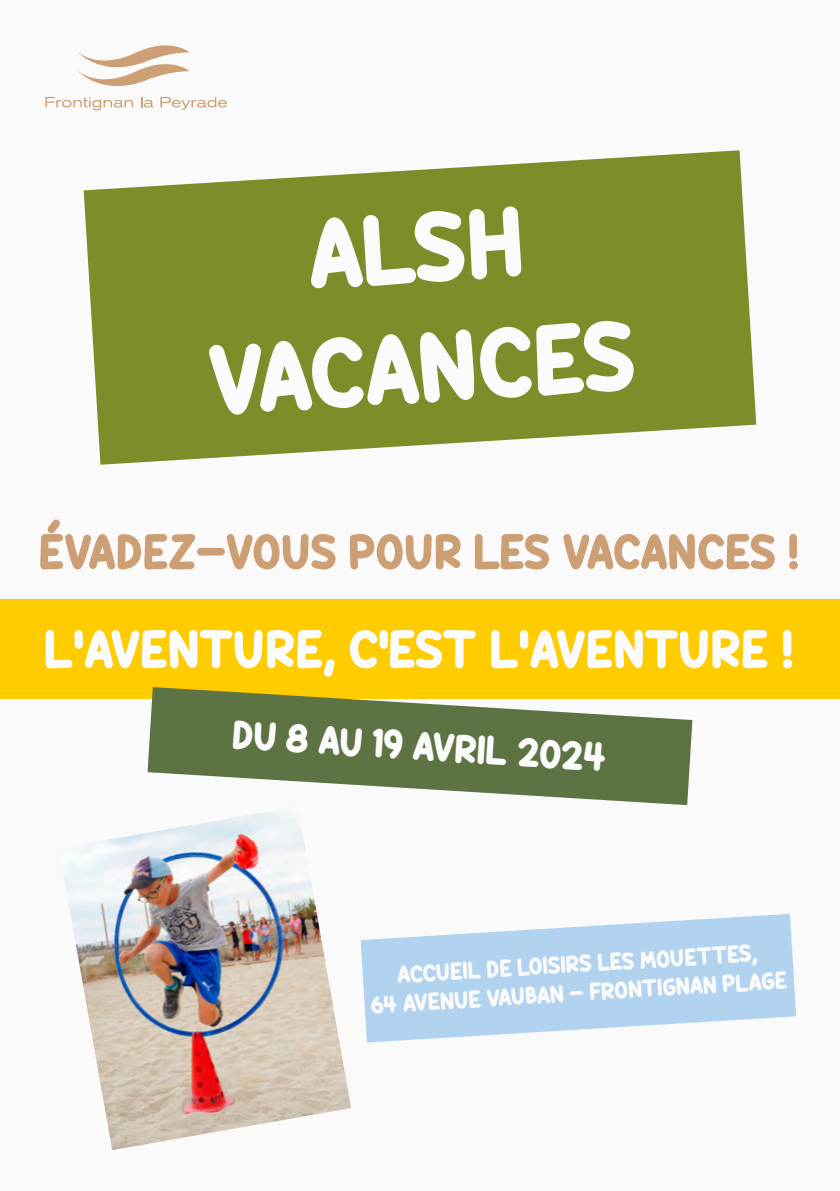
<style>
.page{position:relative;width:840px;height:1191px;background:#fff}
.page>*{position:absolute;margin:0;border:0;box-sizing:border-box;transform-origin:0 0}
.t1{font:100px/120px "Candy Beans";color:#fbfbfb;text-align:center}
.t2{font:54px "Candy Beans";letter-spacing:.005em;color:#fbfbfb}
.t3{font:50px "Candy Beans";color:#cc9f74}
.t4{font:40px "Candy Beans";color:#fbfbfb}
.t5{font:24px/29px "Candy Beans";color:#fbfbfb;text-align:center}
.s1{color:#cc9f73}
</style>
<div class="page">
<div style="left:0;top:0;width:839px;height:1191px;background:#fafafa"></div>
<svg style="left:84px;top:150px;width:671px;height:315px;background:#909c47"></svg>
<div style="left:0;top:599px;width:839px;height:100px;background:#fc0"></div>
<svg style="left:147px;top:687px;width:545px;height:118px;fill:#5d7344"></svg>
<svg style="left:360px;top:914px;width:435px;height:128px;fill:#b2d3f0"></svg>
<img style="left:64px;top:811px;width:287px;height:339px">
<svg style="left:45px;top:45px;width:182px;height:65px"></svg>
<h1 class="t1" style="left:201px;top:199px;width:428px;rotate:-3deg">ALSH<br>VACANCES</h1>
<h3 class="t3" style="left:40px;top:519px;width:760px">ÉVADEZ-VOUS POU<span class="s1">R L</span>ES VACANCES !</h3>
<h2 class="t2" style="left:46px;top:613px;width:749px">L’AVENTURE, C’EST L’AVENTURE !</h2>
<h3 class="t4" style="left:235px;top:707px;width:375px;rotate:4deg">DU 8 AU 19 AVRIL 2024</h3>
<p class="t5" style="left:368px;top:963px;width:418px;rotate:-4deg">ACCUEIL DE LOISIRS LES MOUETTES,<br>64 AVENUE VAUBAN - FRONTIGNAN PLAGE</p>
</div>
